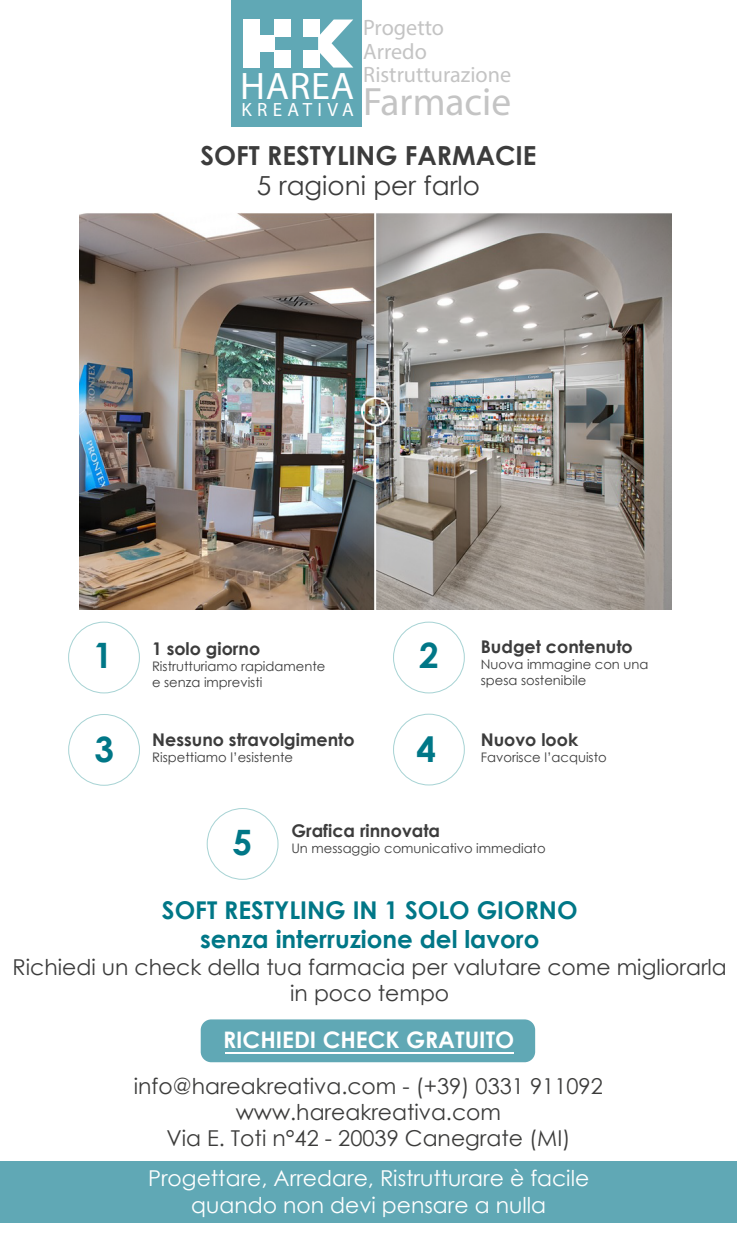
<style>
.page{position:relative;width:737px;height:1249px;background:#fff}
.page>*{position:absolute;margin:0;border:0;box-sizing:border-box;transform-origin:0 0}
.t1{font:39.64px "Myriad Pro";color:#c4c4c4}
.t2{font:38.41px "Myriad Pro";letter-spacing:.02em;color:#fff}
.t3{font:700 35px "Century Gothic";color:#007787}
.t4{font:700 26.25px "Century Gothic";color:#3c3c3c}
.t5{font:26.25px "Century Gothic";color:#3c3c3c}
.t6{font:700 24.5px/29.4px "Century Gothic";color:#007787;text-align:center}
.t7{font:700 22.75px "Century Gothic";color:#fff}
.t8{font:22.31px/23.8px "Myriad Pro";color:#c4c4c4}
.t9{font:21.88px/26.2px "Century Gothic";color:#3c3c3b;text-align:center}
.t10{font:21.88px/26.2px "Century Gothic";color:#3c3c3c;text-align:center}
.t11{font:21.88px/26.2px "Century Gothic";color:#fff;text-align:center}
.t12{font:19.25px "Myriad Pro";letter-spacing:.275em;color:#fff}
.t13{font:700 17.5px "Century Gothic";color:#3c3c3c}
.t14{font:13.12px/15.8px "Century Gothic";color:#3c3c3c}
</style>
<div class="page">
<div style="left:0;top:1161px;width:737px;height:62px;background:#60a8b5"></div>
<div style="left:231px;top:1px;width:130px;height:126px;background:#60a8b5"></div>
<div style="left:243px;top:20px;width:16px;height:48px;background:#fff"></div>
<div style="left:275px;top:20px;width:16px;height:17px;background:#fff"></div>
<div style="left:275px;top:50px;width:16px;height:18px;background:#fff"></div>
<div style="left:303px;top:20px;width:16px;height:17px;background:#fff"></div>
<div style="left:303px;top:50px;width:16px;height:18px;background:#fff"></div>
<div style="left:257px;top:35px;width:18px;height:16px;background:#fff"></div>
<svg style="left:318px;top:20px;width:35px;height:48px"></svg>
<div style="left:201px;top:1019px;width:334px;height:43px;background:#60a8b5;border-radius:10px"></div>
<img style="left:80px;top:213px;width:592px;height:396px">
<div style="left:393px;top:714px;width:72px;height:71px;border:1px solid #a7d3d4;border-radius:50%"></div>
<div style="left:207px;top:808px;width:71px;height:72px;border:1px solid #a7d3d4;border-radius:50%"></div>
<div style="left:68px;top:622px;width:72px;height:71px;border:1px solid #a7d3d4;border-radius:50%"></div>
<div style="left:393px;top:622px;width:72px;height:71px;border:1px solid #a7d3d4;border-radius:35px"></div>
<div style="left:68px;top:714px;width:72px;height:72px;border:1px solid #a7d3d4;border-radius:50%"></div>
<hr style="left:225px;top:1052px;width:288px;height:2px;background:#fff">
<h2 class="t2" style="left:240px;top:63px;width:116px">HAREA</h2>
<h3 class="t12" style="left:241px;top:97px;width:114px">KREATIVA</h3>
<h3 class="t8" style="left:363px;top:15px;width:149px">Progetto<br>Arredo<br>Ristrutturazione</h3>
<h1 class="t1" style="left:363px;top:77px;width:150px">Farmacie</h1>
<h3 class="t4" style="left:200px;top:135px;width:337px">SOFT RESTYLING FARMACIE</h3>
<h3 class="t5" style="left:257px;top:167px;width:224px">5 ragioni per farlo</h3>
<h3 class="t3" style="left:93px;top:629px;width:21px">1</h3>
<h3 class="t3" style="left:94px;top:723px;width:21px">3</h3>
<h3 class="t13" style="left:152px;top:636px;width:110px">1 solo giorno</h3>
<p class="t14" style="left:152px;top:658px;width:175px">Ristrutturiamo rapidamente e senza imprevisti</p>
<h3 class="t13" style="left:152px;top:727px;width:204px">Nessuno stravolgimento</h3>
<p class="t14" style="left:152px;top:749px;width:142px">Rispettiamo l’esistente</p>
<h3 class="t3" style="left:419px;top:629px;width:21px">2</h3>
<h3 class="t3" style="left:416px;top:723px;width:21px">4</h3>
<h3 class="t13" style="left:481px;top:634px;width:153px">Budget contenuto</h3>
<p class="t14" style="left:481px;top:656px;width:169px">Nuova immagine con una spesa sostenibile</p>
<h3 class="t13" style="left:481px;top:727px;width:99px">Nuovo look</h3>
<p class="t14" style="left:481px;top:749px;width:127px">Favorisce l’acquisto</p>
<h3 class="t3" style="left:232px;top:816px;width:21px">5</h3>
<h3 class="t13" style="left:291px;top:817px;width:150px">Grafica rinnovata</h3>
<p class="t14" style="left:291px;top:840px;width:256px">Un messaggio comunicativo immediato</p>
<h3 class="t6" style="left:162px;top:894px;width:417px">SOFT RESTYLING IN 1 SOLO GIORNO senza interruzione del lavoro</h3>
<h3 class="t10" style="left:13px;top:953px;width:715px">Richiedi un check della tua farmacia per valutare come migliorarla in poco tempo</h3>
<h3 class="t7" style="left:223px;top:1022px;width:293px">RICHIEDI CHECK GRATUITO</h3>
<h3 class="t9" style="left:134px;top:1072px;width:470px">info@hareakreativa.com - (+39) 0331 911092 www.hareakreativa.com<br>Via E. Toti n°42 - 20039 Canegrate (MI)</h3>
<h3 class="t11" style="left:148px;top:1165px;width:443px">Progettare, Arredare, Ristrutturare è facile quando non devi pensare a nulla</h3>
</div>
